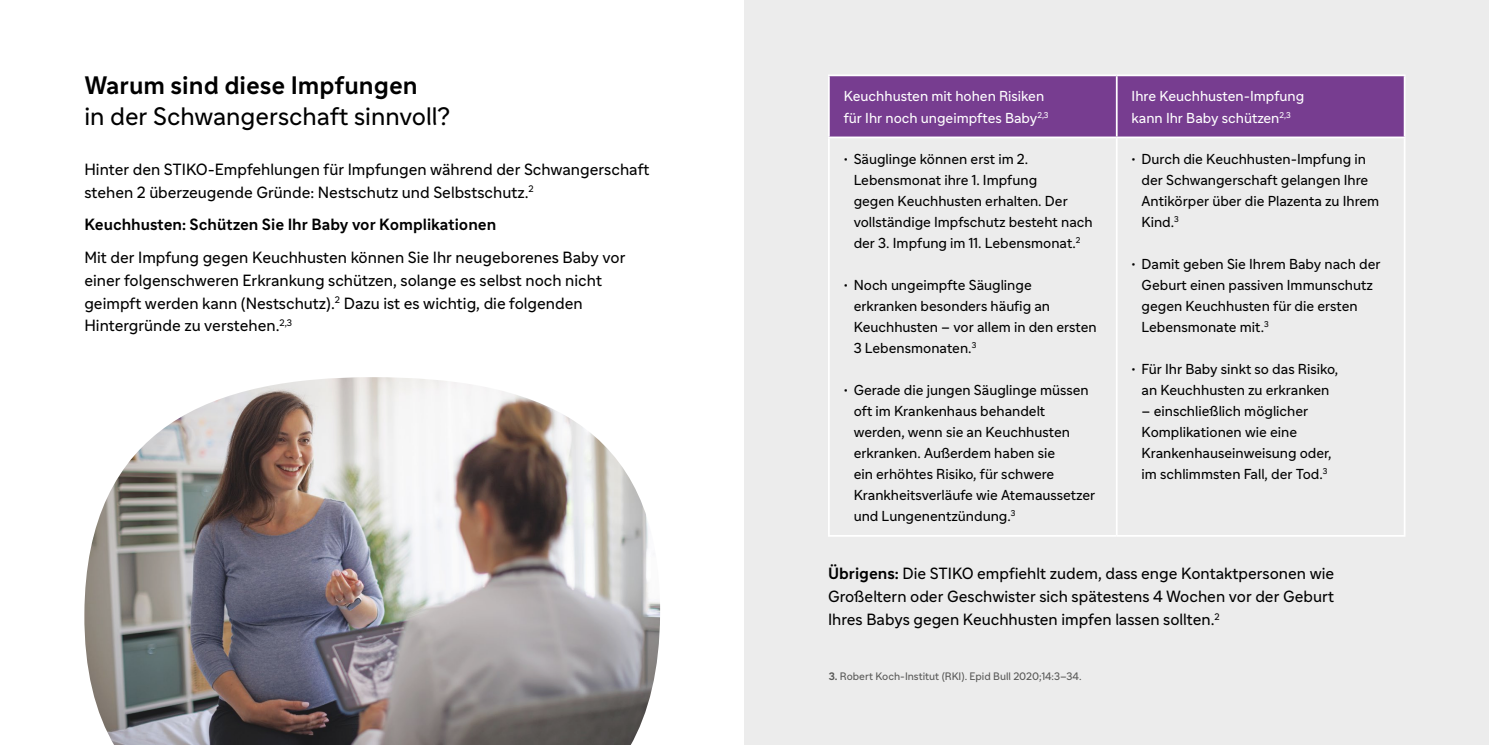
<style>
.page{position:relative;width:1489px;height:745px;background:#fff}
.page>*{position:absolute;margin:0;border:0;box-sizing:border-box;transform-origin:0 0}
.t1{font:24.5px "Sanofi Sans";color:#000}
.t2{font:700 24.5px "Sanofi Sans";color:#000}
.t3{font:15.75px/22.8px "Sanofi Sans";color:#000}
.t4{font:700 15.75px "Sanofi Sans";color:#000}
.t5{font:14px/21px "Sanofi Sans";color:#000}
.t6{font:14px/21px "Sanofi Sans";color:#fff}
.t7{font:10.5px "Sanofi Sans";color:#565655}
.s1{font-weight:700}
</style>
<div class="page">
<div style="left:744px;top:0;width:744px;height:744px;background:#ececec"></div>
<div style="left:829px;top:76px;width:574px;height:60px;background:#773d90"></div>
<hr style="left:828px;top:74px;width:288px;height:2px;background:#fff">
<hr style="left:828px;top:76px;width:1px;height:60px;background:#fff">
<hr style="left:1116px;top:74px;width:289px;height:2px;background:#fff">
<hr style="left:1115px;top:76px;width:2px;height:60px;background:#fff">
<hr style="left:1403px;top:76px;width:2px;height:60px;background:#fff">
<hr style="left:828px;top:136px;width:288px;height:2px;background:#fff">
<hr style="left:828px;top:138px;width:1px;height:396px;background:#fff">
<hr style="left:1116px;top:136px;width:289px;height:2px;background:#fff">
<hr style="left:1115px;top:138px;width:2px;height:396px;background:#fff">
<hr style="left:1403px;top:138px;width:2px;height:396px;background:#fff">
<hr style="left:828px;top:534px;width:288px;height:2px;background:#fff">
<hr style="left:1116px;top:534px;width:289px;height:2px;background:#fff">
<img style="left:84px;top:377px;width:577px;height:367px">
<p class="t2" style="left:84px;top:70px;width:335px">Warum sind diese Impfungen</p>
<p class="t1" style="left:84px;top:101px;width:367px">in der Schwangerschaft sinnvoll?</p>
<p class="t3" style="left:84px;top:158px;width:566px">Hinter den STIKO-Empfehlungen für Impfungen während der Schwangerschaft stehen 2 überzeugende Gründe: Nestschutz und Selbstschutz.<sup>2</sup></p>
<p class="t4" style="left:84px;top:215px;width:413px">Keuchhusten: Schützen Sie Ihr Baby vor Komplikationen</p>
<p class="t3" style="left:84px;top:246px;width:542px">Mit der Impfung gegen Keuchhusten können Sie Ihr neugeborenes Baby vor einer folgenschweren Erkrankung schützen, solange es selbst noch nicht geimpft werden kann (Nestschutz).<sup>2</sup> Dazu ist es wichtig, die folgenden Hintergründe zu verstehen.<sup>2,3</sup></p>
<p class="t6" style="left:843px;top:86px;width:206px">Keuchhusten mit hohen Risiken für Ihr noch ungeimpftes Baby<sup>2,3</sup></p>
<p class="t6" style="left:1131px;top:86px;width:174px">Ihre Keuchhusten-Impfung kann Ihr Baby schützen<sup>2,3</sup></p>
<p class="t5" style="left:853px;top:148px;width:240px;text-indent:-10px">• Säuglinge können erst im 2.<br>Lebensmonat ihre 1. Impfung<br>gegen Keuchhusten erhalten. Der vollständige Impfschutz besteht nach der 3. Impfung im 11. Lebensmonat.<sup>2</sup></p>
<p class="t5" style="left:853px;top:274px;width:245px;text-indent:-10px">• Noch ungeimpfte Säuglinge erkranken besonders häufig an<br>Keuchhusten – vor allem in den ersten<br>3 Lebensmonaten.<sup>3</sup></p>
<p class="t5" style="left:853px;top:379px;width:243px;text-indent:-10px">• Gerade die jungen Säuglinge müssen oft im Krankenhaus behandelt werden, wenn sie an Keuchhusten erkranken. Außerdem haben sie<br>ein erhöhtes Risiko, für schwere<br>Krankheitsverläufe wie Atemaussetzer und Lungenentzündung.<sup>3</sup></p>
<p class="t5" style="left:1141px;top:148px;width:239px;text-indent:-10px">• Durch die Keuchhusten-Impfung in der Schwangerschaft gelangen Ihre<br>Antikörper über die Plazenta zu Ihrem<br>Kind.<sup>3</sup></p>
<p class="t5" style="left:1141px;top:253px;width:240px;text-indent:-10px">• Damit geben Sie Ihrem Baby nach der<br>Geburt einen passiven Immunschutz gegen Keuchhusten für die ersten<br>Lebensmonate mit.<sup>3</sup></p>
<p class="t5" style="left:1131px;top:358px;width:208px;text-align:center">• Für Ihr Baby sinkt so das Risiko, an Keuchhusten zu erkranken</p>
<p class="t5" style="left:1141px;top:400px;width:191px">– einschließlich möglicher<br>Komplikationen wie eine<br>Krankenhauseinweisung oder, im schlimmsten Fall, der Tod.<sup>3</sup></p>
<p class="t3" style="left:828px;top:562px;width:507px;text-align:justify"><span class="s1">Übrigens:</span> Die STIKO empfiehlt zudem, dass enge Kontaktpersonen wie Großeltern oder Geschwister sich spätestens 4 Wochen vor der Geburt Ihres Babys gegen Keuchhusten impfen lassen sollten.<sup>2</sup></p>
<p class="t7" style="left:828px;top:669px;width:254px"><span class="s1">3.</span> Robert Koch-Institut (RKI). Epid Bull 2020;14:3–34.</p>
</div>
